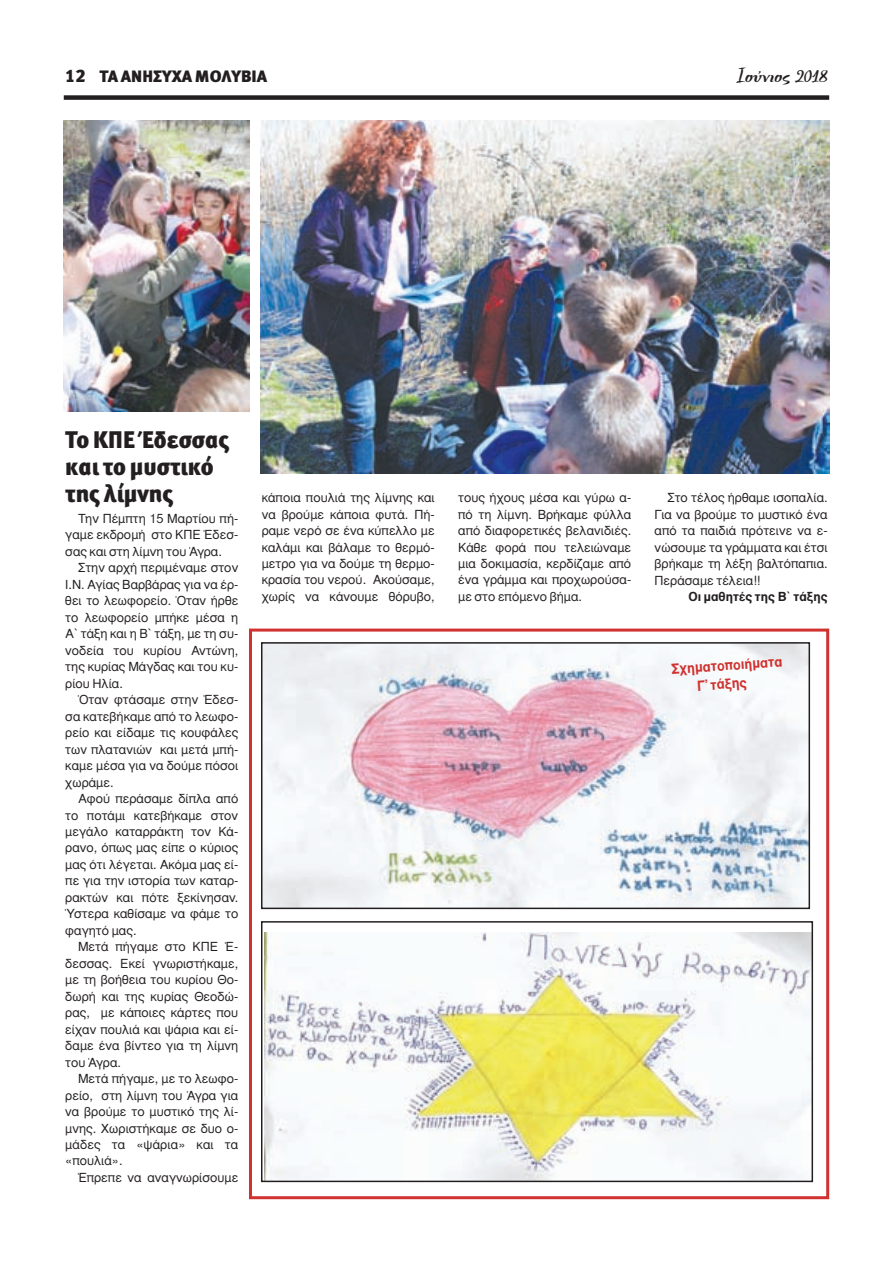
<style>
.page{position:relative;width:893px;height:1263px;background:#fff}
.page>*{position:absolute;margin:0;border:0;box-sizing:border-box;transform-origin:0 0}
.t1{font:24px/27.2px "Meta Black Greek LF";color:#231f20}
.t2{font:700 22.5px "CF Painter";color:#231f20;scale:1.2 1}
.t3{font:16.5px "Meta Black Greek LF";color:#231f20;scale:1.05 1}
.t4{font:700 14.25px/18.5px "Gr Helvetica";color:#cf322f;scale:.95 1}
.t5{font:12.75px/16.5px "Gr Helvetica";color:#231f20;text-align:justify}
.t6{font:700 12.75px "Gr Helvetica";color:#231f20}
.s1{font-size:18px}
</style>
<div class="page">
<div style="left:64px;top:95px;width:765px;height:5px;background:#231f20"></div>
<img style="left:261px;top:120px;width:568px;height:353px">
<div style="left:64px;top:120px;width:185px;height:298px;background:linear-gradient(to right,#fff,#fff)"></div>
<img style="left:64px;top:120px;width:185px;height:291px">
<div style="left:249px;top:629px;width:580px;height:570px;border:3px solid #cf322f"></div>
<img style="left:264px;top:645px;width:543px;height:261px">
<div style="left:261px;top:642px;width:549px;height:267px;border:2px solid #231f20"></div>
<img style="left:265px;top:932px;width:545px;height:247px">
<div style="left:261px;top:921px;width:552px;height:261px;border:2px solid #231f20"></div>
<p class="t3" style="left:65px;top:67px;width:194px"><span class="s1">12</span> ΤΑ ΑΝΗΣΥΧΑ ΜΟΛΥΒΙΑ</p>
<h2 class="t2" style="left:737px;top:64px;width:77px">Ιούνιος 2018</h2>
<h1 class="t1" style="left:65px;top:426px;width:165px">To ΚΠΕ Έδεσσας και τo µυστικό της λίµνης</h1>
<p class="t5" style="left:65px;top:511px;width:175px;text-indent:13px">Την Πέµπτη 15 Μαρτίου πή&shy;γαµε εκδροµή στο ΚΠΕ Έδεσ&shy;σας και στη λίµνη του Άγρα.</p>
<p class="t5" style="left:65px;top:560px;width:175px;text-indent:13px">Στην αρχή περιµέναµε στον Ι.Ν. Αγίας Βαρβάρας για να έρ&shy;θει το λεωφορείο. Όταν ήρθε το λεωφορείο µπήκε µέσα η Α` τάξη και η Β` τάξη, µε τη συ&shy;νοδεία του κυρίου Αντώνη, της κυρίας Μάγδας και του κυ&shy;ρίου Ηλία.</p>
<p class="t5" style="left:65px;top:692px;width:175px;text-indent:13px">Όταν φτάσαµε στην Έδεσ&shy;σα κατεβήκαµε από το λεωφο&shy;ρείο και είδαµε τις κουφάλες των πλατανιών και µετά µπή&shy;καµε µέσα για να δούµε πόσοι χωράµε.</p>
<p class="t5" style="left:65px;top:791px;width:175px;text-indent:13px">Αφού περάσαµε δίπλα από το ποτάµι κατεβήκαµε στον µεγάλο καταρράκτη τον Κά&shy;ρανο, όπως µας είπε ο κύριος µας ότι λέγεται. Ακόµα µας εί&shy;πε για την ιστορία των καταρ&shy;ρακτών και πότε ξεκίνησαν.<br>Ύστερα καθίσαµε να φάµε το φαγητό µας.</p>
<p class="t5" style="left:65px;top:939px;width:175px;text-indent:13px">Μετά πήγαµε στο ΚΠΕ Έ&shy;δεσσας. Εκεί γνωριστήκαµε, µε τη βοήθεια του κυρίου Θο&shy;δωρή και της κυρίας Θεοδώ&shy;ρας, µε κάποιες κάρτες που είχαν πουλιά και ψάρια και εί&shy;δαµε ένα βίντεο για τη λίµνη του Άγρα.</p>
<p class="t5" style="left:65px;top:1071px;width:175px;text-indent:13px">Μετά πήγαµε, µε το λεωφο&shy;ρείο, στη λίµνη του Άγρα για να βρούµε το µυστικό της λί&shy;µνης. Χωριστήκαµε σε δυο ο&shy;µάδες τα «ψάρια» και τα «πουλιά».</p>
<p class="t5" style="left:78px;top:1169px;width:162px">Έπρεπε να αναγνωρίσουµε</p>
<p class="t5" style="left:262px;top:490px;width:175px">κάποια πουλιά της λίµνης και να βρούµε κάποια φυτά. Πή&shy;ραµε νερό σε ένα κύπελλο µε καλάµι και βάλαµε το θερµό&shy;µετρο για να δούµε τη θερµο&shy;κρασία του νερού. Ακούσαµε, χωρίς να κάνουµε θόρυβο,</p>
<p class="t5" style="left:458px;top:490px;width:175px">τους ήχους µέσα και γύρω α&shy;πό τη λίµνη. Βρήκαµε φύλλα από διαφορετικές βελανιδιές.<br>Κάθε φορά που τελειώναµε µια δοκιµασία, κερδίζαµε από ένα γράµµα και προχωρούσα&shy;µε στο επόµενο βήµα.</p>
<p class="t5" style="left:655px;top:490px;width:175px;text-indent:13px">Στο τέλος ήρθαµε ισοπαλία.<br>Για να βρούµε το µυστικό ένα από τα παιδιά πρότεινε να ε&shy;νώσουµε τα γράµµατα και έτσι βρήκαµε τη λέξη βαλτόπαπια.<br>Περάσαµε τέλεια!!</p>
<p class="t6" style="left:688px;top:590px;width:141px">Οι µαθητές της Β` τάξης</p>
<p class="t4" style="left:695px;top:658px;width:93px;text-indent:-24px;rotate:-4deg">Σχηµατοποιήµατα<br>Γ’ τάξης</p>
</div>
